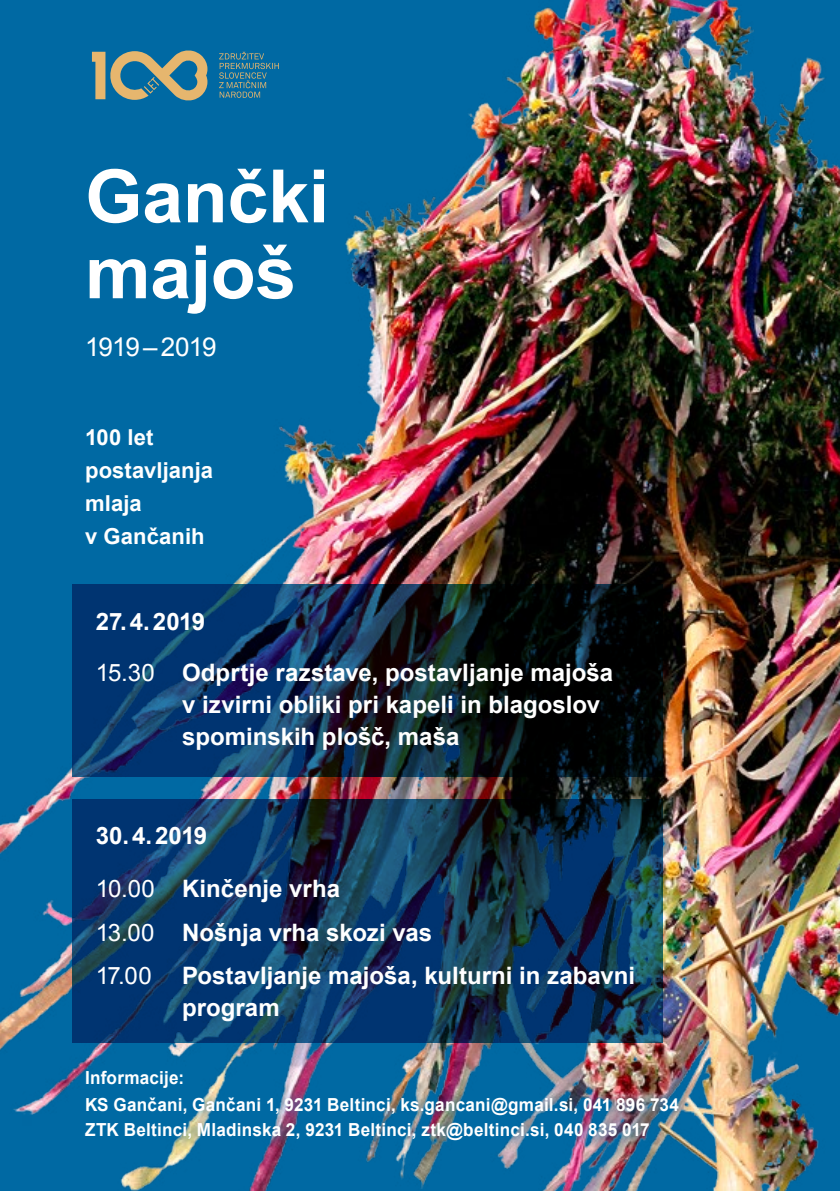
<style>
.page{position:relative;width:840px;height:1191px;background:#fff}
.page>*{position:absolute;margin:0;border:0;box-sizing:border-box;transform-origin:0 0}
.t1{font:700 73.6px/75.8px "Arial";letter-spacing:-.005em;color:#fff}
.t2{font:26px "Arial";letter-spacing:-.04em;color:#fff}
.t3{font:700 24px/43.4px "Arial";color:#fff}
.t4{font:24px/43.4px "Arial";letter-spacing:-.015em;color:#fff;text-align:justify}
.t5{font:700 22px/33px "Arial";letter-spacing:.005em;color:#fff}
.t6{font:700 18px/27.2px "Arial";letter-spacing:.01em;color:#fff;scale:.95 1}
</style>
<div class="page">
<img style="left:0;top:0;width:839px;height:1191px">
<img style="left:75px;top:1060px;width:615px;height:92px">
<svg style="left:72px;top:799px;width:589px;height:244px;background:#0d375f"></svg>
<svg style="left:72px;top:583px;width:589px;height:193px;background:#0b253f"></svg>
<svg style="left:92px;top:49px;width:115px;height:52px;background:#6c8d89"></svg>
<svg style="left:219px;top:52px;width:60px;height:46px;background:#297699"></svg>
<h1 class="t1" style="left:85px;top:161px;width:245px">Gančki majoš</h1>
<p class="t2" style="left:85px;top:330px;width:133px">1919–2019</p>
<p class="t5" style="left:85px;top:422px;width:129px">100 let postavljanja mlaja<br>v Gančanih</p>
<p class="t3" style="left:96px;top:600px;width:111px">27.4.2019</p>
<p class="t4" style="left:96px;top:651px;width:60px">15.30</p>
<p class="t3" style="left:182px;top:657px;width:432px;line-height:32px">Odprtje razstave, postavljanje majoša v izvirni obliki pri kapeli in blagoslov spominskih plošč, maša</p>
<p class="t3" style="left:96px;top:814px;width:113px">30.4.2019</p>
<p class="t4" style="left:96px;top:867px;width:60px">10.00<br>13.00<br>17.00</p>
<p class="t3" style="left:182px;top:868px;width:454px">Kinčenje vrha<br>Nošnja vrha skozi vas<br>Postavljanje majoša, kulturni in zabavni</p>
<p class="t3" style="left:182px;top:986px;width:99px">program</p>
<p class="t6" style="left:85px;top:1064px;width:626px">Informacije:<br>KS Gančani, Gančani 1, 9231 Beltinci, ks.gancani@gmail.si, 041 896 734</p>
<p class="t6" style="left:85px;top:1116px;width:595px">ZTK Beltinci, Mladinska 2, 9231 Beltinci, ztk@beltinci.si, 040 835 017</p>
</div>
